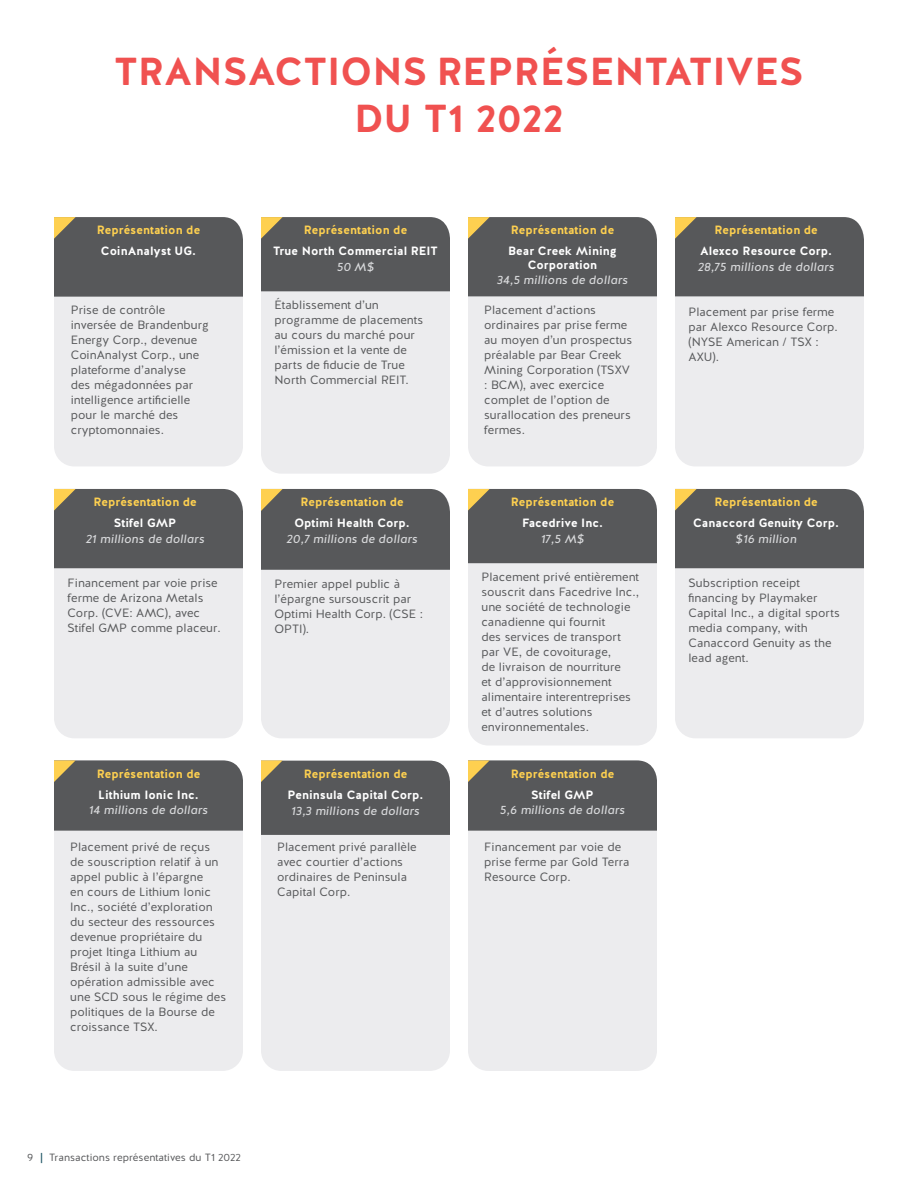
<style>
.page{position:relative;width:918px;height:1188px;background:#fff}
.page>*{position:absolute;margin:0;border:0;box-sizing:border-box;transform-origin:0 0}
.H2_all_caps_red_20pt{font:700 39px/46.8px "Halis R";color:#f05150;text-align:center}
.Paragraph_-_descript{font:12px/15px "Halis R";color:#57585a}
.t1{font:700 12px/21.1px "Halis R";color:#fff;text-align:center}
.t2{font:italic 12px/15.6px "Halis GR";color:#d9dadc;text-align:center}
.t3{font:700 12px/21.1px "Halis R";color:#fed050;text-align:center}
.t4{font:10.5px "Halis R";color:#57585a}
.s1{color:#fff}
.s2{color:#fed050}
.s3{font-family:"Halis R";font-weight:700;font-style:normal;color:#fff}
.s4{font-weight:700;color:#245968}
</style>
<div class="page">
<div style="left:54px;top:760px;width:189px;height:311px;background:#ececee;border-radius:20px"></div>
<div style="left:54px;top:760px;width:189px;height:71px;background:#57585a"></div>
<div style="left:468px;top:760px;width:189px;height:311px;background:#ececee;border-radius:20px"></div>
<div style="left:468px;top:760px;width:189px;height:71px;background:#57585a"></div>
<div style="left:261px;top:761px;width:189px;height:310px;background:#ececee;border-radius:20px"></div>
<div style="left:261px;top:760px;width:189px;height:75px;background:#57585a"></div>
<div style="left:54px;top:217px;width:189px;height:249px;background:#ececee;border-radius:20px"></div>
<div style="left:54px;top:217px;width:189px;height:80px;background:#57585a"></div>
<div style="left:261px;top:217px;width:189px;height:257px;background:#ececee;border-radius:20px"></div>
<div style="left:261px;top:217px;width:189px;height:74px;background:#57585a"></div>
<div style="left:468px;top:217px;width:189px;height:249px;background:#ececee;border-radius:20px"></div>
<div style="left:468px;top:217px;width:189px;height:79px;background:#57585a"></div>
<div style="left:675px;top:217px;width:189px;height:249px;background:#ececee;border-radius:20px"></div>
<div style="left:675px;top:217px;width:189px;height:79px;background:#57585a"></div>
<div style="left:54px;top:489px;width:189px;height:249px;background:#ececee;border-radius:20px"></div>
<div style="left:54px;top:489px;width:189px;height:79px;background:#57585a"></div>
<div style="left:261px;top:489px;width:189px;height:249px;background:#ececee;border-radius:20px"></div>
<div style="left:261px;top:489px;width:189px;height:81px;background:#57585a"></div>
<div style="left:468px;top:489px;width:189px;height:257px;background:#ececee;border-radius:20px"></div>
<div style="left:468px;top:489px;width:189px;height:74px;background:#57585a"></div>
<div style="left:675px;top:489px;width:189px;height:249px;background:#ececee;border-radius:20px"></div>
<div style="left:675px;top:489px;width:189px;height:79px;background:#57585a"></div>
<h2 class="H2_all_caps_red_20pt" style="left:114px;top:49px;width:691px">TRANSACTIONS REPRÉSENTATIVES<br>DU T1 2022</h2>
<h3 class="t3" style="left:97px;top:220px;width:105px">Représentation de<br><span class="s1">CoinAnalyst UG.</span></h3>
<p class="Paragraph_-_descript" style="left:71px;top:303px;width:140px">Prise de contrôle inversée de Brandenburg<br>Energy Corp., devenue<br>CoinAnalyst Corp., une plateforme d’analyse<br>des mégadonnées par intelligence artificielle pour le marché des cryptomonnaies.</p>
<h3 class="t3" style="left:93px;top:492px;width:105px">Représentation de<br><span class="s1">Stifel GMP</span></h3>
<h3 class="t2" style="left:86px;top:531px;width:120px">21 millions de dollars</h3>
<p class="Paragraph_-_descript" style="left:68px;top:576px;width:155px">Financement par voie prise ferme de Arizona Metals<br>Corp. (CVE: AMC), avec<br>Stifel GMP comme placeur.</p>
<h3 class="t3" style="left:97px;top:763px;width:105px;text-align:left">Représentation de<br><span class="s1">Lithium Ionic Inc.</span></h3>
<h3 class="t2" style="left:89px;top:803px;width:121px">14 millions de dollars</h3>
<p class="Paragraph_-_descript" style="left:70px;top:839px;width:157px">Placement privé de reçus de souscription relatif à un appel public à l’épargne<br>en cours de Lithium Ionic<br>Inc., société d’exploration du secteur des ressources devenue propriétaire du projet Itinga Lithium au<br>Brésil à la suite d’une opération admissible avec une SCD sous le régime des politiques de la Bourse de croissance TSX.</p>
<h3 class="t1" style="left:273px;top:220px;width:166px"><span class="s2">Représentation de<br></span>True North Commercial REIT</h3>
<h3 class="t2" style="left:337px;top:259px;width:39px">50 M$</h3>
<p class="Paragraph_-_descript" style="left:274px;top:298px;width:150px">Établissement d’un programme de placements au cours du marché pour l’émission et la vente de parts de fiducie de True<br>North Commercial REIT.</p>
<h3 class="t1" style="left:294px;top:492px;width:117px"><span class="s2">Représentation de<br></span>Optimi Health Corp.</h3>
<h3 class="t2" style="left:287px;top:531px;width:133px">20,7 millions de dollars</h3>
<p class="Paragraph_-_descript" style="left:274px;top:576px;width:150px">Premier appel public à l’épargne sursouscrit par<br>Optimi Health Corp. (CSE :<br>OPTI).</p>
<h3 class="t1" style="left:287px;top:763px;width:138px"><span class="s2">Représentation de<br></span>Peninsula Capital Corp.</h3>
<h3 class="t2" style="left:291px;top:803px;width:130px">13,3 millions de dollars</h3>
<p class="Paragraph_-_descript" style="left:277px;top:840px;width:141px">Placement privé parallèle avec courtier d’actions ordinaires de Peninsula<br>Capital Corp.</p>
<h3 class="t3" style="left:508px;top:220px;width:110px;text-align:left">Représentation de<br><span class="s1">Bear Creek Mining</span></h3>
<h3 class="t2" style="left:497px;top:257px;width:133px"><span class="s3">Corporation<br></span>34,5 millions de dollars</h3>
<p class="Paragraph_-_descript" style="left:484px;top:303px;width:149px">Placement d’actions ordinaires par prise ferme au moyen d’un prospectus préalable par Bear Creek<br>Mining Corporation (TSXV : BCM), avec exercice complet de l’option de surallocation des preneurs fermes.</p>
<h3 class="t3" style="left:511px;top:492px;width:105px">Représentation de<br><span class="s1">Facedrive Inc.</span></h3>
<h3 class="t2" style="left:541px;top:531px;width:45px">17,5 M$</h3>
<p class="Paragraph_-_descript" style="left:482px;top:570px;width:159px">Placement privé entièrement souscrit dans Facedrive Inc., une société de technologie canadienne qui fournit<br>des services de transport par VE, de covoiturage,<br>de livraison de nourriture<br>et d’approvisionnement alimentaire interentreprises et d’autres solutions environnementales.</p>
<h3 class="t3" style="left:511px;top:763px;width:105px">Représentation de<br><span class="s1">Stifel GMP</span></h3>
<h3 class="t2" style="left:500px;top:803px;width:127px">5,6 millions de dollars</h3>
<p class="Paragraph_-_descript" style="left:484px;top:839px;width:147px">Financement par voie de prise ferme par Gold Terra<br>Resource Corp.</p>
<p class="t4" style="left:27px;top:1151px;width:216px">9 <span class="s4">|</span> Transactions représentatives du T1 2022</p>
<h3 class="t1" style="left:700px;top:220px;width:134px"><span class="s2">Représentation de<br></span>Alexco Resource Corp.</h3>
<h3 class="t2" style="left:698px;top:259px;width:138px">28,75 millions de dollars</h3>
<p class="Paragraph_-_descript" style="left:688px;top:304px;width:151px">Placement par prise ferme par Alexco Resource Corp. (NYSE American / TSX :<br>AXU).</p>
<h3 class="t1" style="left:693px;top:492px;width:148px"><span class="s2">Représentation de<br></span>Canaccord Genuity Corp.</h3>
<h3 class="t2" style="left:736px;top:531px;width:63px">$16 million</h3>
<p class="Paragraph_-_descript" style="left:688px;top:576px;width:153px">Subscription receipt financing by Playmaker<br>Capital Inc., a digital sports media company, with<br>Canaccord Genuity as the lead agent.</p>
</div>
